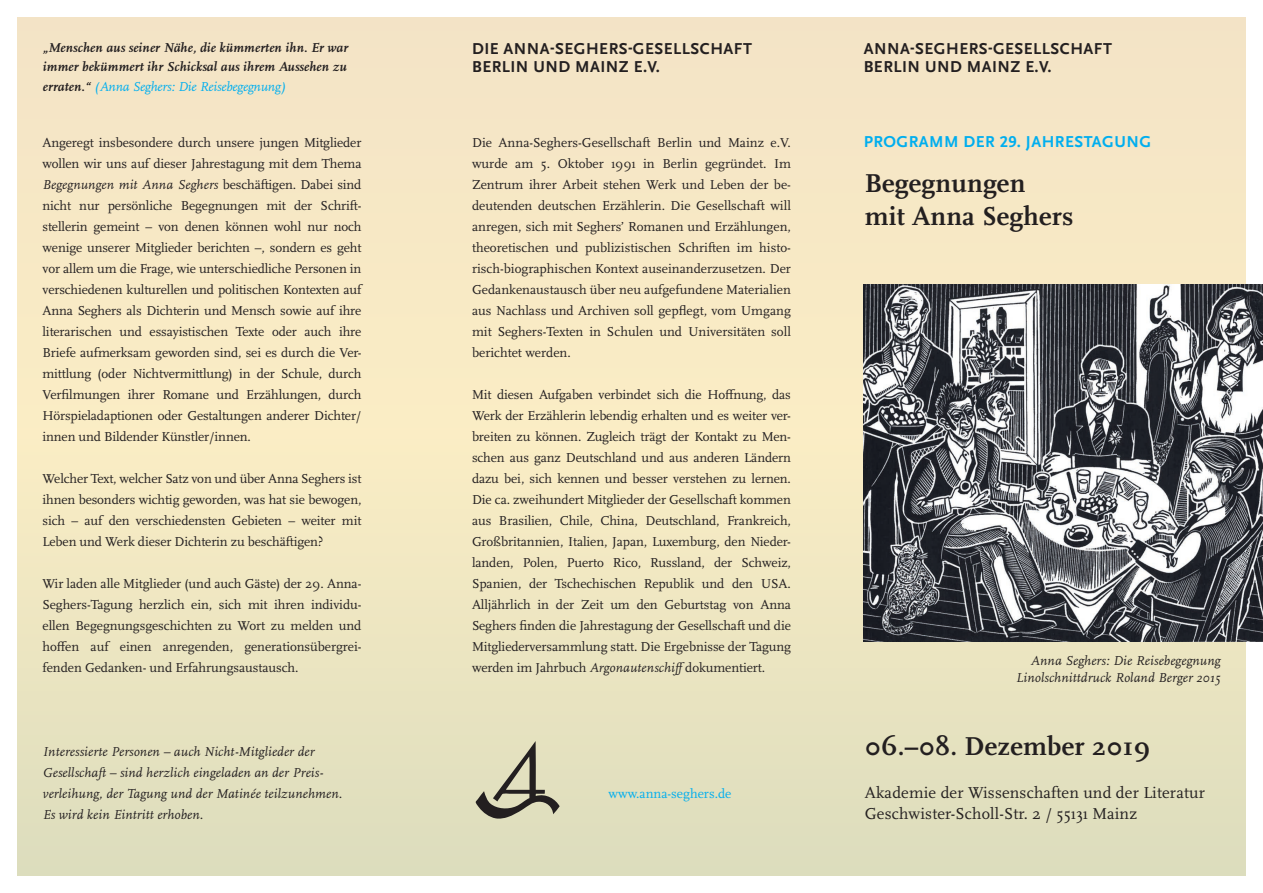
<style>
.page{position:relative;width:1263px;height:893px;background:#fff}
.page>*{position:absolute;margin:0;border:0;box-sizing:border-box;transform-origin:0 0}
.Cover_Thema{font:700 27px "Scala Pro";letter-spacing:.01em;color:#231f20}
.Headline_klein{font:700 16.5px/18px "Scala Sans Pro";letter-spacing:.03em;color:#231f20}
.Cover_Thema-2{font:16.5px "Scala Pro";letter-spacing:.01em;color:#231f20}
.Headline_klein-2{font:700 16.5px "Scala Sans Pro";letter-spacing:.03em;color:#00aeef}
.Copy{font:13.5px/21px "Scala Pro";letter-spacing:-.01em;color:#231f20;text-align:justify}
.Copy-2{font:italic 13.5px/21px "Scala Pro";letter-spacing:.01em;color:#231f20}
.Copy-3{font:italic 700 13.5px/19.5px "Scala Pro";letter-spacing:.01em;color:#231f20;text-align:justify}
.Headline_klein-3{font:italic 13.5px/16.5px "Scala Pro";letter-spacing:.01em;color:#231f20;text-align:right}
.Cover_Thema-3{font:13.5px "Scala Pro";color:#00aeef}
.s1{font-weight:400;color:#00aeef}
.s2{font-style:italic}
</style>
<div class="page">
<div style="left:17px;top:17px;width:1229px;height:859px;background:linear-gradient(to bottom,#fdeac8,#e5e3be)"></div>
<img style="left:864px;top:284px;width:399px;height:358px">
<svg style="left:476px;top:741px;width:84px;height:78px;background:#b6b39a"></svg>
<p class="Copy-3" style="left:43px;top:38px;width:307px">„Menschen aus seiner Nähe, die kümmerten ihn. Er war immer bekümmert ihr Schicksal aus ihrem Aussehen zu erraten.“ <span class="s1">(Anna Seghers: Die Reisebegegnung)</span></p>
<p class="Copy" style="left:43px;top:132px;width:320px">Angeregt insbesondere durch unsere jungen Mitglieder wollen wir uns auf dieser Jahrestagung mit dem Thema <span class="s2">Begegnungen mit Anna Seghers</span> beschäftigen. Dabei sind nicht nur persönliche Begegnungen mit der Schrift&shy;stellerin gemeint – von denen können wohl nur noch wenige unserer Mitglieder berichten –, sondern es geht vor allem um die Frage, wie unterschiedliche Personen in verschiedenen kulturellen und politischen Kontexten auf Anna Seghers als Dichterin und Mensch sowie auf ihre literarischen und essayistischen Texte oder auch ihre Briefe aufmerksam geworden sind, sei es durch die Ver&shy;mittlung (oder Nichtvermittlung) in der Schule, durch Verfilmungen ihrer Romane und Erzählungen, durch Hörspieladaptionen oder Gestaltungen anderer Dichter/ innen und Bildender Künstler/innen.</p>
<p class="Copy" style="left:43px;top:468px;width:320px">Welcher Text, welcher Satz von und über Anna Seghers ist ihnen besonders wichtig geworden, was hat sie bewogen, sich – auf den verschiedensten Gebieten – weiter mit Leben und Werk dieser Dichterin zu beschäftigen?</p>
<p class="Copy" style="left:43px;top:573px;width:320px">Wir laden alle Mitglieder (und auch Gäste) der 29. Anna-Seghers-Tagung herzlich ein, sich mit ihren individu&shy;ellen Begegnungsgeschichten zu Wort zu melden und hoffen auf einen anregenden, generationsübergrei&shy;fenden Gedanken- und Erfahrungsaustausch.</p>
<p class="Copy-2" style="left:43px;top:741px;width:301px">Interessierte Personen – auch Nicht-Mitglieder der<br>Gesellschaft – sind herzlich eingeladen an der Preis&shy;verleihung, der Tagung und der Matinée teilzunehmen.</p>
<p class="Copy-2" style="left:43px;top:804px;width:162px">Es wird kein Eintritt erhoben.</p>
<p class="Headline_klein" style="left:472px;top:39px;width:281px">DIE ANNA-SEGHERS-GESELLSCHAFT<br>BERLIN UND MAINZ E.V.</p>
<p class="Copy" style="left:472px;top:132px;width:320px">Die Anna-Seghers-Gesellschaft Berlin und Mainz e.V. wurde am 5. Oktober 1991 in Berlin gegründet. Im Zentrum ihrer Arbeit stehen Werk und Leben der be&shy;deutenden deutschen Erzählerin. Die Gesellschaft will anregen, sich mit Seghers’ Romanen und Erzählungen, theoretischen und publizistischen Schriften im histo&shy;risch-biographischen Kontext auseinanderzusetzen. Der Gedankenaustausch über neu aufgefundene Materialien aus Nachlass und Archiven soll gepflegt, vom Umgang mit Seghers-Texten in Schulen und Universitäten soll berichtet werden.</p>
<p class="Copy" style="left:472px;top:384px;width:320px">Mit diesen Aufgaben verbindet sich die Hoffnung, das Werk der Erzählerin lebendig erhalten und es weiter ver&shy;breiten zu können. Zugleich trägt der Kontakt zu Men&shy;schen aus ganz Deutschland und aus anderen Ländern dazu bei, sich kennen und besser verstehen zu lernen.<br>Die ca. zweihundert Mitglieder der Gesellschaft kommen aus Brasilien, Chile, China, Deutschland, Frankreich, Großbritannien, Italien, Japan, Luxemburg, den Nieder&shy;landen, Polen, Puerto Rico, Russland, der Schweiz, Spanien, der Tschechischen Republik und den USA.<br>Alljährlich in der Zeit um den Geburtstag von Anna Seghers finden die Jahrestagung der Gesellschaft und die Mitgliederversammlung statt. Die Ergebnisse der Tagung werden im Jahrbuch <span class="s2">Argonautenschiff</span>dokumentiert.</p>
<p class="Cover_Thema-3" style="left:609px;top:786px;width:124px">www.anna-seghers.de</p>
<p class="Headline_klein" style="left:864px;top:39px;width:250px">ANNA-SEGHERS-GESELLSCHAFT<br>BERLIN UND MAINZ E.V.</p>
<p class="Headline_klein-2" style="left:864px;top:132px;width:289px">PROGRAMM DER 29. JAHRESTAGUNG</p>
<p class="Cover_Thema" style="left:865px;top:168px;width:162px">Begegnungen</p>
<p class="Cover_Thema" style="left:865px;top:200px;width:210px">mit Anna Seghers</p>
<p class="Headline_klein-3" style="left:1016px;top:652px;width:206px">Anna Seghers: Die Reisebegegnung<br>Linolschnittdruck Roland Berger 2015</p>
<p class="Cover_Thema" style="left:865px;top:730px;width:287px">06.–08. Dezember 2019</p>
<p class="Cover_Thema-2" style="left:865px;top:783px;width:342px">Akademie der Wissenschaften und der Literatur</p>
<p class="Cover_Thema-2" style="left:865px;top:804px;width:274px">Geschwister-Scholl-Str. 2 / 55131 Mainz</p>
</div>
